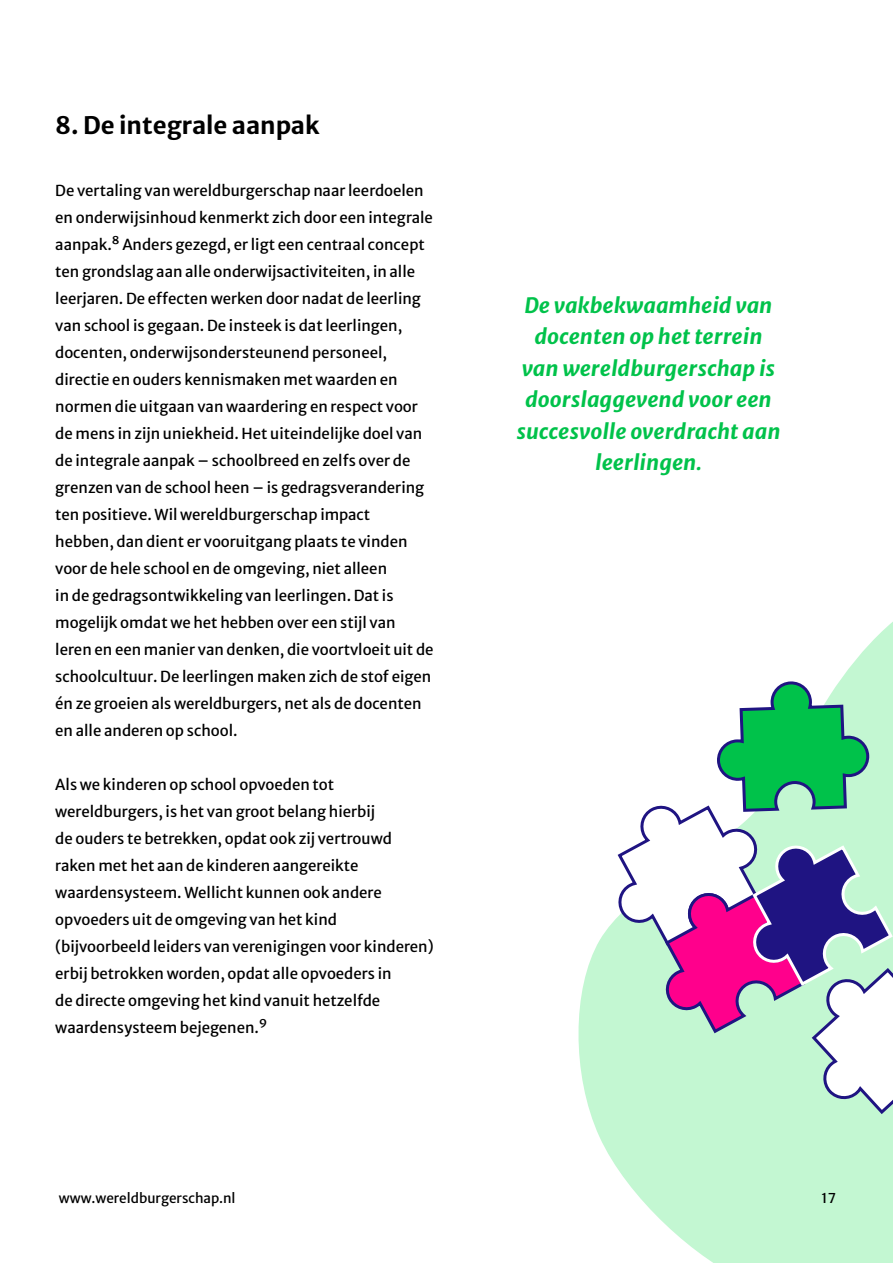
<style>
.page{position:relative;width:893px;height:1263px;background:#fff}
.page>*{position:absolute;margin:0;border:0;box-sizing:border-box;transform-origin:0 0}
.t1{font:700 24px "Merriweather Sans";color:#000}
.t2{font:italic 700 21px/31.5px "Merriweather Sans";color:#00c24a;text-align:center}
.t3{font:15px/27px "Merriweather Sans";color:#000}
.t4{font:13.5px "Merriweather Sans";color:#000}
</style>
<div class="page">
<svg style="left:578px;top:622px;width:315px;height:641px;fill:#c3f7d2"></svg>
<svg style="left:613px;top:679px;width:280px;height:437px"></svg>
<h1 class="t1" style="left:55px;top:104px;width:266px">8. De integrale aanpak</h1>
<p class="t3" style="left:55px;top:175px;width:380px">De vertaling van wereldburgerschap naar leerdoelen en onderwijsinhoud kenmerkt zich door een integrale aanpak.8 Anders gezegd, er ligt een centraal concept ten grondslag aan alle onderwijsactiviteiten, in alle leerjaren. De effecten werken door nadat de leerling van school is gegaan. De insteek is dat leerlingen, docenten, onderwijsondersteunend personeel, directie en ouders kennismaken met waarden en normen die uitgaan van waardering en respect voor de mens in zijn uniekheid. Het uiteindelijke doel van de integrale aanpak – schoolbreed en zelfs over de grenzen van de school heen – is gedragsverandering ten positieve. Wil wereldburgerschap impact<br>hebben, dan dient er vooruitgang plaats te vinden voor de hele school en de omgeving, niet alleen<br>in de gedragsontwikkeling van leerlingen. Dat is mogelijk omdat we het hebben over een stijl van leren en een manier van denken, die voortvloeit uit de schoolcultuur. De leerlingen maken zich de stof eigen én ze groeien als wereldburgers, net als de docenten en alle anderen op school.</p>
<p class="t3" style="left:55px;top:769px;width:380px">Als we kinderen op school opvoeden tot wereldburgers, is het van groot belang hierbij<br>de ouders te betrekken, opdat ook zij vertrouwd raken met het aan de kinderen aangereikte waardensysteem. Wellicht kunnen ook andere opvoeders uit de omgeving van het kind (bijvoorbeeld leiders van verenigingen voor kinderen) erbij betrokken worden, opdat alle opvoeders in<br>de directe omgeving het kind vanuit hetzelfde waardensysteem bejegenen.9</p>
<h2 class="t2" style="left:516px;top:290px;width:266px">De vakbekwaamheid van docenten op het terrein van wereldburgerschap is doorslaggevend voor een succesvolle overdracht aan leerlingen.</h2>
<p class="t4" style="left:59px;top:1186px;width:178px">www.wereldburgerschap.nl</p>
<p class="t4" style="left:822px;top:1186px;width:19px">1717</p>
</div>
